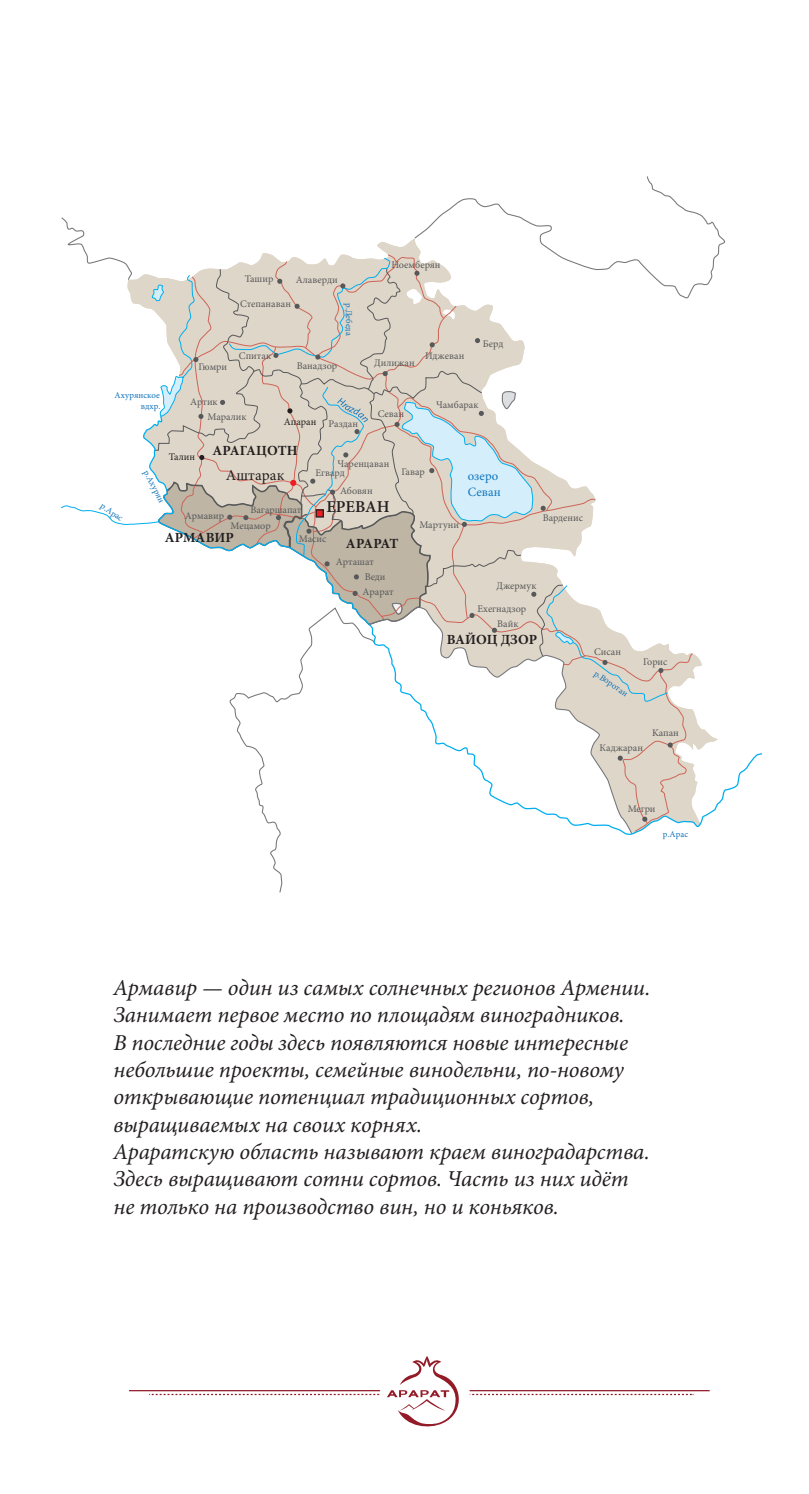
<style>
.page{position:relative;width:809px;height:1494px;background:#fff}
.page>*{position:absolute;margin:0;border:0;box-sizing:border-box;transform-origin:0 0}
.t1{font:italic 22.75px/27.3px "Minion Pro";letter-spacing:-.01em;color:#231f20}
.t2{font:600 16.62px "Minion Pro";color:#231f20}
.t3{font:15.22px "Minion Pro";letter-spacing:.005em;color:#231f20}
.t4{font:700 14px "Minion Pro";color:#231f20}
.t5{font:12.78px/15.2px "Minion Pro";letter-spacing:.01em;color:#1074bc}
.t6{font:10.15px/15.6px "Minion Pro";color:#57585a}
.t7{font:10.15px "Minion Pro";color:#231f20}
.t8{font:8.92px/10.7px "Minion Pro";letter-spacing:-.005em;color:#1074bc;text-align:right}
</style>
<div class="page">
<hr style="left:129px;top:1389px;width:580px;height:2px;background:#931a27">
<svg style="left:149px;top:1356px;width:544px;height:71px"></svg>
<svg style="left:61px;top:176px;width:664px;height:717px"></svg>
<p class="t8" style="left:115px;top:390px;width:47px">Ахурянское вдхр.</p>
<p class="t6" style="left:245px;top:271px;width:30px">Ташир</p>
<p class="t6" style="left:240px;top:296px;width:52px">Степанаван</p>
<p class="t6" style="left:296px;top:273px;width:43px">Алаверди</p>
<p class="t8" style="left:354px;top:303px;width:34px;rotate:90deg">р.Дебеда</p>
<p class="t6" style="left:198px;top:359px;width:30px">Гюмри</p>
<p class="t6" style="left:190px;top:394px;width:29px">Артик</p>
<p class="t6" style="left:239px;top:348px;width:34px">Спитак</p>
<p class="t6" style="left:207px;top:409px;width:41px">Маралик</p>
<p class="t6" style="left:297px;top:358px;width:42px">Ванадзор</p>
<p class="t7" style="left:284px;top:415px;width:34px">Апаран</p>
<p class="t6" style="left:328px;top:416px;width:31px">Раздан</p>
<p class="t6" style="left:391px;top:257px;width:51px">Ноемберян</p>
<p class="t6" style="left:374px;top:355px;width:42px">Дилижан</p>
<p class="t6" style="left:425px;top:348px;width:41px">Иджеван</p>
<p class="t6" style="left:483px;top:337px;width:22px">Берд</p>
<p class="t6" style="left:377px;top:406px;width:28px">Севан</p>
<p class="t6" style="left:436px;top:397px;width:44px">Чамбарак</p>
<p class="t8" style="left:104px;top:501px;width:27px;rotate:34deg">р.Арас</p>
<p class="t4" style="left:212px;top:442px;width:87px">АРАГАЦОТН</p>
<p class="t7" style="left:169px;top:450px;width:28px">Талин</p>
<p class="t6" style="left:337px;top:456px;width:53px">Чаренцаван</p>
<p class="t6" style="left:401px;top:464px;width:25px">Гавар</p>
<p class="t6" style="left:315px;top:465px;width:31px">Егвард</p>
<p class="t3" style="left:226px;top:466px;width:60px">Аштарак</p>
<p class="t8" style="left:151px;top:468px;width:37px;rotate:63deg">р.Ахурян</p>
<p class="t6" style="left:340px;top:483px;width:34px">Абовян</p>
<p class="t2" style="left:326px;top:495px;width:65px">ЕРЕВАН</p>
<p class="t6" style="left:250px;top:503px;width:52px">Вагаршапат</p>
<p class="t6" style="left:185px;top:508px;width:41px">Армавир</p>
<p class="t6" style="left:419px;top:517px;width:41px">Мартуни</p>
<p class="t6" style="left:230px;top:519px;width:42px">Мецамор</p>
<p class="t4" style="left:165px;top:529px;width:71px">АРМАВИР</p>
<p class="t6" style="left:299px;top:531px;width:29px">Масис</p>
<p class="t4" style="left:346px;top:534px;width:54px">АРАРАТ</p>
<p class="t6" style="left:336px;top:554px;width:40px">Арташат</p>
<p class="t5" style="left:468px;top:469px;width:35px">озеро<br>Севан</p>
<p class="t6" style="left:542px;top:510px;width:42px">Варденис</p>
<p class="t6" style="left:365px;top:569px;width:22px">Веди</p>
<p class="t6" style="left:362px;top:584px;width:33px">Арарат</p>
<p class="t6" style="left:496px;top:578px;width:42px">Джермук</p>
<p class="t6" style="left:497px;top:601px;width:30px;text-indent:-20px">Ехегнадзор<br>Вайк</p>
<p class="t4" style="left:446px;top:631px;width:92px">ВАЙОЦ ДЗОР</p>
<p class="t6" style="left:594px;top:644px;width:28px">Сисан</p>
<p class="t8" style="left:598px;top:668px;width:40px;rotate:34deg">р.Воротан</p>
<p class="t6" style="left:643px;top:654px;width:26px">Горис</p>
<p class="t6" style="left:652px;top:725px;width:28px">Kaпaн</p>
<p class="t6" style="left:599px;top:740px;width:45px">Каджаран</p>
<p class="t6" style="left:627px;top:800px;width:29px">Мегри</p>
<p class="t8" style="left:663px;top:829px;width:27px">р.Арас</p>
<p class="t1" style="left:113px;top:974px;width:539px">Армавир — один из самых солнечных регионов Армении.<br>Занимает первое место по площадям виноградников.<br>В последние годы здесь появляются новые интересные небольшие проекты, семейные винодельни, по‑новому открывающие потенциал традиционных сортов, выращиваемых на своих корнях.</p>
<p class="t1" style="left:113px;top:1138px;width:538px">Араратскую область называют краем виноградарства.<br>Здесь выращивают сотни сортов. Часть из них идёт не только на производство вин, но и коньяков.</p>
</div>
